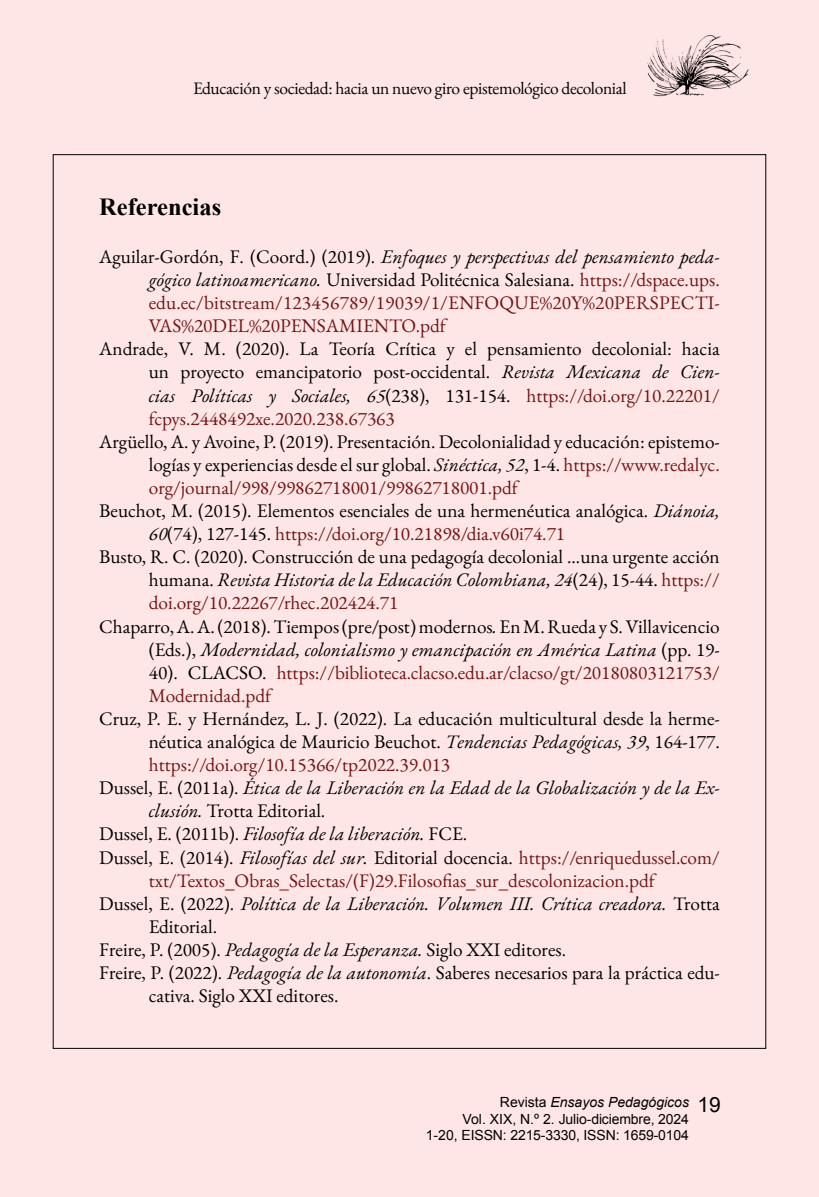
<style>
.page{position:relative;width:819px;height:1197px;background:#ffe6e6}
.page>*{position:absolute;margin:0;border:0;box-sizing:border-box;transform-origin:0 0}
.Subtítulo{font:700 24.5px "Times New Roman";color:#000}
.Bibliografía{font:19.25px/23.1px "EB Garamond";color:#000;text-align:justify}
.Bibliografía-2{font:19.25px/23.1px "EB Garamond";color:#741414;text-align:justify}
.Bibliografía-3{font:italic 19.25px/23.1px "EB Garamond";color:#000}
.t1{font:17.5px "EB Garamond";letter-spacing:-.02em;color:#000}
.t2{font:14px "Arial";letter-spacing:-.01em;color:#000}
.t3{font:italic 14px "Arial";color:#000}
.s1{color:#000}
.s2{font-style:italic;color:#000}
.s3{font-style:italic}
.s4{color:#741414}
.s5{font-style:normal}
.s6{font-style:normal;font-size:21px}
</style>
<div class="page">
<img style="left:647px;top:35px;width:102px;height:62px">
<p class="t1" style="left:193px;top:77px;width:435px">Educación y sociedad: hacia un nuevo giro epistemológico decolonial</p>
<p class="Subtítulo" style="left:99px;top:190px;width:124px">Referencias</p>
<p class="Bibliografía-2" style="left:149px;top:245px;width:572px;text-indent:-50px"><span class="s1">Aguilar-Gordón, F. (Coord.) (2019).</span> <span class="s2">Enfoques y perspectivas del pensamiento peda&shy;gógico latinoamericano.</span> <span class="s1">Universidad Politécnica Salesiana.</span> https://dspace.ups. edu.ec/bitstream/123456789/19039/1/ENFOQUE%20Y%20PERSPECTI-VAS%20DEL%20PENSAMIENTO.pdf</p>
<p class="Bibliografía" style="left:149px;top:337px;width:572px;text-indent:-50px">Andrade, V. M. (2020). La Teoría Crítica y el pensamiento decolonial: hacia un proyecto emancipatorio post-occidental. <span class="s3">Revista Mexicana de Cien&shy;cias Políticas y Sociales, 65</span>(238), 131-154. <span class="s4">https://doi.org/10.22201/ fcpys.2448492xe.2020.238.67363</span></p>
<p class="Bibliografía" style="left:149px;top:430px;width:572px;text-indent:-50px">Argüello, A. y Avoine, P. (2019). Presentación. Decolonialidad y educación: epistemo&shy;logías y experiencias desde el sur global. <span class="s3">Sinéctica, 52</span>, 1-4. <span class="s4">https://www.redalyc. org/journal/998/99862718001/99862718001.pdf</span></p>
<p class="Bibliografía" style="left:149px;top:499px;width:572px;text-indent:-50px">Beuchot, M. (2015). Elementos esenciales de una hermenéutica analógica. <span class="s3">Diánoia,<br>60</span>(74), 127-145. <span class="s4">https://doi.org/10.21898/dia.v60i74.71</span></p>
<p class="Bibliografía" style="left:149px;top:545px;width:572px;text-indent:-50px">Busto, R. C. (2020). Construcción de una pedagogía decolonial ...una urgente acción humana. <span class="s3">Revista Historia de la Educación Colombiana, 24</span>(24), 15-44. <span class="s4">https:// doi.org/10.22267/rhec.202424.71</span></p>
<p class="Bibliografía" style="left:149px;top:615px;width:573px;text-indent:-50px">Chaparro, A. A. (2018). Tiempos (pre/post) modernos<span class="s3">.</span> En M. Rueda y S. Villavicencio (Eds.), <span class="s3">Modernidad, colonialismo y emancipación en América Latina</span> (pp. 19- 40). CLACSO. <span class="s4">https://biblioteca.clacso.edu.ar/clacso/gt/20180803121753/ Modernidad.pdf</span></p>
<p class="Bibliografía" style="left:149px;top:707px;width:572px;text-indent:-50px">Cruz, P. E. y Hernández, L. J. (2022). La educación multicultural desde la herme&shy;néutica analógica de Mauricio Beuchot. <span class="s3">Tendencias Pedagógicas, 39</span>, 164-177. <span class="s4">https://doi.org/10.15366/tp2022.39.013</span></p>
<p class="Bibliografía-3" style="left:149px;top:776px;width:572px;text-indent:-50px"><span class="s5">Dussel, E. (2011a).</span> Ética de la Liberación en la Edad de la Globalización y de la Ex&shy;clusión. <span class="s5">Trotta Editorial.</span></p>
<p class="Bibliografía-3" style="left:99px;top:823px;width:370px"><span class="s5">Dussel, E. (2011b).</span> Filosofía de la liberación. <span class="s5">FCE.</span></p>
<p class="Bibliografía-2" style="left:149px;top:846px;width:572px;text-indent:-50px"><span class="s1">Dussel, E. (2014).</span> <span class="s2">Filosofías del sur.</span> <span class="s1">Editorial docencia.</span> https://enriquedussel.com/ txt/Textos_Obras_Selectas/(F)29.Filosofias_sur_descolonizacion.pdf</p>
<p class="Bibliografía-3" style="left:149px;top:892px;width:572px;text-indent:-50px"><span class="s5">Dussel, E. (2022).</span> Política de la Liberación. Volumen III. Crítica creadora. <span class="s5">Trotta<br>Editorial.</span></p>
<p class="Bibliografía" style="left:99px;top:938px;width:468px">Freire, P. (2005). <span class="s3">Pedagogía de la Esperanza.</span> Siglo XXI editores.</p>
<p class="Bibliografía" style="left:149px;top:961px;width:572px;text-indent:-50px">Freire, P. (2022). <span class="s3">Pedagogía de la autonomía</span>. Saberes necesarios para la práctica edu&shy;cativa. Siglo XXI editores.</p>
<p class="t3" style="left:500px;top:1093px;width:223px"><span class="s5">Revista</span> Ensayos Pedagógicos <span class="s6">19</span></p>
<p class="t2" style="left:463px;top:1109px;width:228px">Vol. XIX, N.º 2. Julio-diciembre, 2024</p>
<p class="t2" style="left:426px;top:1126px;width:265px">1-20, EISSN: 2215-3330, ISSN: 1659-0104</p>
</div>
